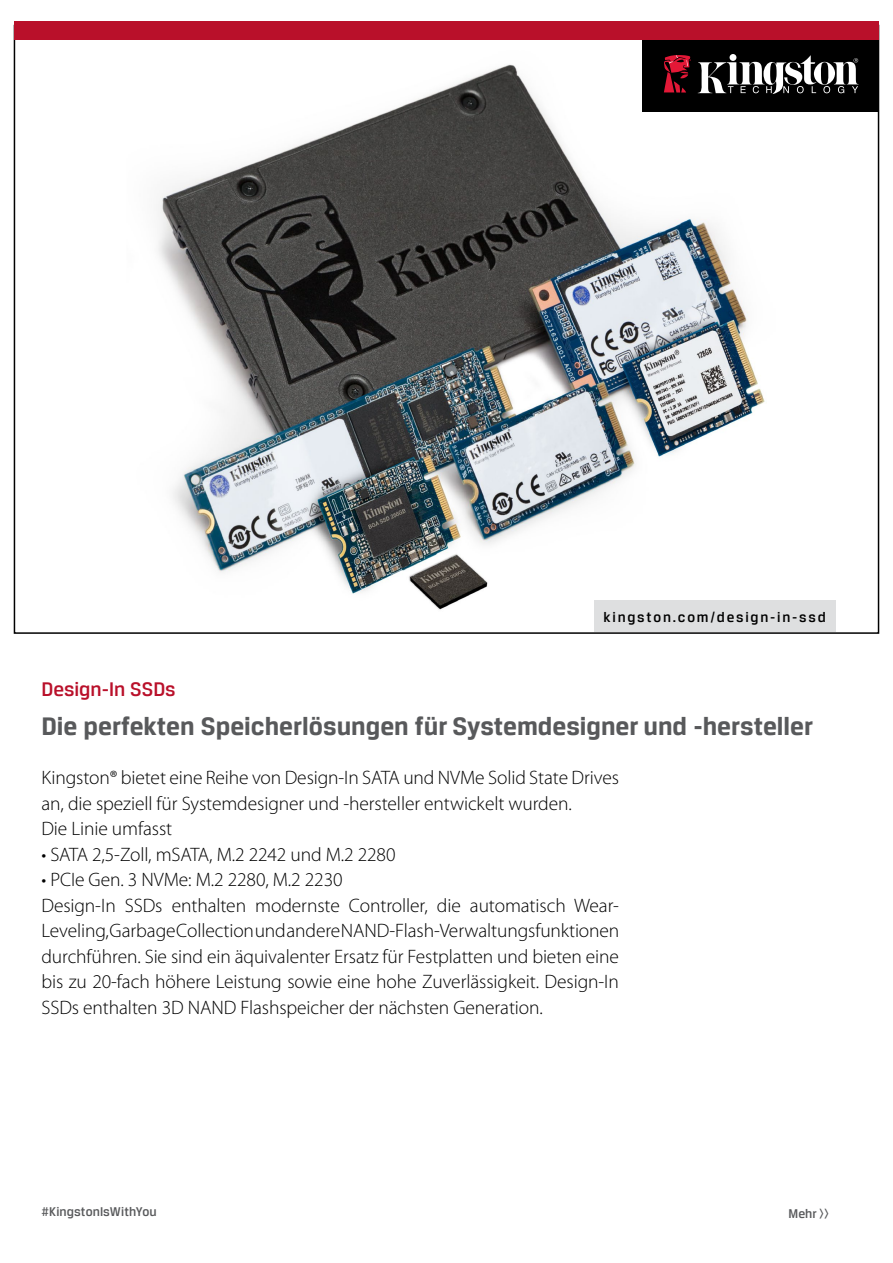
<style>
.page{position:relative;width:893px;height:1263px;background:#fff}
.page>*{position:absolute;margin:0;border:0;box-sizing:border-box;transform-origin:0 0}
.t1{font:700 27px "Breuer Text";color:#58595b}
.t2{font:500 21px "Breuer Text";color:#b9102a}
.t3{font:300 19.5px/25.5px "Myriad Pro";letter-spacing:-.005em;color:#000}
.t4{font:500 15px "Breuer Text";letter-spacing:.12em;color:#000}
.t5{font:500 13.5px "Breuer Text";letter-spacing:.005em;color:#58595b}
</style>
<div class="page">
<img style="left:158px;top:64px;width:630px;height:546px">
<div style="left:594px;top:600px;width:241px;height:32px;background:#dedfe0"></div>
<div style="left:14px;top:21px;width:864px;height:19px;background:#b9102a"></div>
<div style="left:642px;top:40px;width:236px;height:71px;background:#000"></div>
<svg style="left:698px;top:55px;width:161px;height:39px"></svg>
<svg style="left:664px;top:55px;width:27px;height:38px"></svg>
<p class="t2" style="left:41px;top:678px;width:136px">Design-In SSDs</p>
<p class="t4" style="left:603px;top:609px;width:224px">kingston.com/design-in-ssd</p>
<h1 class="t1" style="left:41px;top:711px;width:773px">Die perfekten Speicherlösungen für Systemdesigner und -hersteller</h1>
<p class="t3" style="left:41px;top:765px;width:579px">Kingston® bietet eine Reihe von Design-In SATA und NVMe Solid State Drives an, die speziell für Systemdesigner und -hersteller entwickelt wurden.<br>Die Linie umfasst</p>
<p class="t3" style="left:41px;top:841px;width:356px">• SATA 2,5-Zoll, mSATA, M.2 2242 und M.2 2280</p>
<p class="t3" style="left:41px;top:867px;width:579px">• PCIe Gen. 3 NVMe: M.2 2280, M.2 2230<br>Design-In SSDs enthalten modernste Controller, die automatisch Wear-Leveling, Garbage Collection und andere NAND-Flash-Verwaltungsfunktionen durchführen. Sie sind ein äquivalenter Ersatz für Festplatten und bieten eine bis zu 20-fach höhere Leistung sowie eine hohe Zuverlässigkeit. Design-In SSDs enthalten 3D NAND Flashspeicher der nächsten Generation.</p>
<p class="t5" style="left:41px;top:1204px;width:117px">#KingstonIsWithYou</p>
<p class="t5" style="left:789px;top:1206px;width:42px">Mehr &gt;&gt;</p>
</div>
